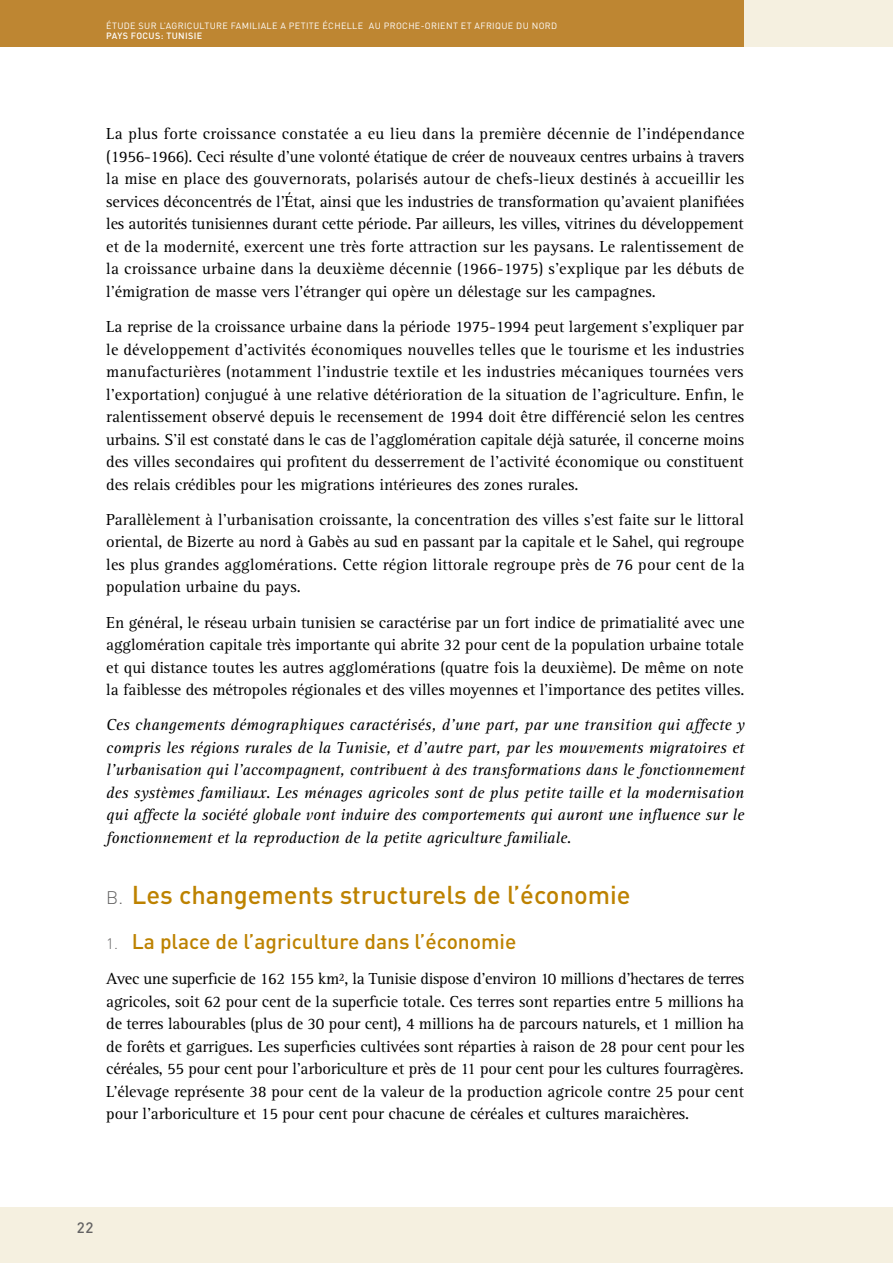
<style>
.page{position:relative;width:893px;height:1263px;background:#fff}
.page>*{position:absolute;margin:0;border:0;box-sizing:border-box;transform-origin:0 0}
.t1{font:500 25.5px "DIN";color:#bd8200}
.t2{font:500 21px "DIN";color:#bd8200}
.t3{font:16.5px/22.5px "Rotis Serif";color:#000;text-align:justify}
.t4{font:italic 16.5px/22.5px "Rotis Serif";color:#000;text-align:justify}
.t5{font:500 15px "DIN";color:#646363}
.t6{font:9px "DIN";letter-spacing:.04em;color:#fff}
.t7{font:500 9px "DIN";letter-spacing:.04em;color:#fff}
.s1{font-style:normal}
.s2{font-weight:300;font-size:18px;color:#646363}
.s3{font-weight:300;font-size:15px;color:#646363}
</style>
<div class="page">
<div style="left:0;top:1208px;width:893px;height:55px;background:#f5f0e0"></div>
<div style="left:0;top:0;width:744px;height:47px;background:#be8632"></div>
<div style="left:744px;top:0;width:149px;height:47px;background:#f5f0e0"></div>
<p class="t6" style="left:106px;top:20px;width:452px">ÉTUDE SUR L’AGRICULTURE FAMILIALE A PETITE ÉCHELLE AU PROCHE-ORIENT ET AFRIQUE DU NORD</p>
<p class="t7" style="left:106px;top:30px;width:97px">PAYS FOCUS: TUNISIE</p>
<p class="t3" style="left:106px;top:123px;width:640px">La plus forte croissance constatée a eu lieu dans la première décennie de l’indépendance (1956-1966). Ceci résulte d’une volonté étatique de créer de nouveaux centres urbains à travers la mise en place des gouvernorats, polarisés autour de chefs-lieux destinés à accueillir les services déconcentrés de l’État, ainsi que les industries de transformation qu’avaient planifiées les autorités tunisiennes durant cette période. Par ailleurs, les villes, vitrines du développement et de la modernité, exercent une très forte attraction sur les paysans. Le ralentissement de la croissance urbaine dans la deuxième décennie (1966-1975) s’explique par les débuts de l’émigration de masse vers l’étranger qui opère un délestage sur les campagnes.</p>
<p class="t3" style="left:106px;top:316px;width:639px">La reprise de la croissance urbaine dans la période 1975-1994 peut largement s’expliquer par le développement d’activités économiques nouvelles telles que le tourisme et les industries manufacturières (notamment l’industrie textile et les industries mécaniques tournées vers l’exportation) conjugué à une relative détérioration de la situation de l’agriculture. Enfin, le ralentissement observé depuis le recensement de 1994 doit être différencié selon les centres urbains. S’il est constaté dans le cas de l’agglomération capitale déjà saturée, il concerne moins des villes secondaires qui profitent du desserrement de l’activité économique ou constituent des relais crédibles pour les migrations intérieures des zones rurales.</p>
<p class="t3" style="left:106px;top:509px;width:640px">Parallèlement à l’urbanisation croissante, la concentration des villes s’est faite sur le littoral oriental, de Bizerte au nord à Gabès au sud en passant par la capitale et le Sahel, qui regroupe les plus grandes agglomérations. Cette région littorale regroupe près de 76 pour cent de la population urbaine du pays.</p>
<p class="t3" style="left:106px;top:611px;width:640px">En général, le réseau urbain tunisien se caractérise par un fort indice de primatialité avec une agglomération capitale très importante qui abrite 32 pour cent de la population urbaine totale et qui distance toutes les autres agglomérations (quatre fois la deuxième). De même on note la faiblesse des métropoles régionales et des villes moyennes et l’importance des petites villes.</p>
<p class="t4" style="left:106px;top:714px;width:640px">Ces changements démographiques caractérisés, d’une part, par une transition qui affecte y compris les régions rurales de la Tunisie, et d’autre part, par les mouvements migratoires et l’urbanisation qui l’accompagnent, contribuent à des transformations dans le fonctionnement des systèmes familiaux. Les ménages agricoles sont de plus petite taille et la modernisation qui affecte la société globale vont induire des comportements qui auront une influence sur le fonctionnement et la reproduction de la petite agriculture familiale<span class="s1">.</span></p>
<h1 class="t1" style="left:106px;top:878px;width:526px"><span class="s2">B.</span> Les changements structurels de l’économie</h1>
<p class="t2" style="left:106px;top:928px;width:412px"><span class="s3">1.</span> La place de l’agriculture dans l’économie</p>
<p class="t3" style="left:106px;top:968px;width:640px">Avec une superficie de 162 155 km², la Tunisie dispose d’environ 10 millions d’hectares de terres agricoles, soit 62 pour cent de la superficie totale. Ces terres sont reparties entre 5 millions ha de terres labourables (plus de 30 pour cent), 4 millions ha de parcours naturels, et 1 million ha de forêts et garrigues. Les superficies cultivées sont réparties à raison de 28 pour cent pour les céréales, 55 pour cent pour l’arboriculture et près de 11 pour cent pour les cultures fourragères.<br>L’élevage représente 38 pour cent de la valeur de la production agricole contre 25 pour cent pour l’arboriculture et 15 pour cent pour chacune de céréales et cultures maraichères.</p>
<p class="t5" style="left:77px;top:1218px;width:18px">22</p>
</div>
